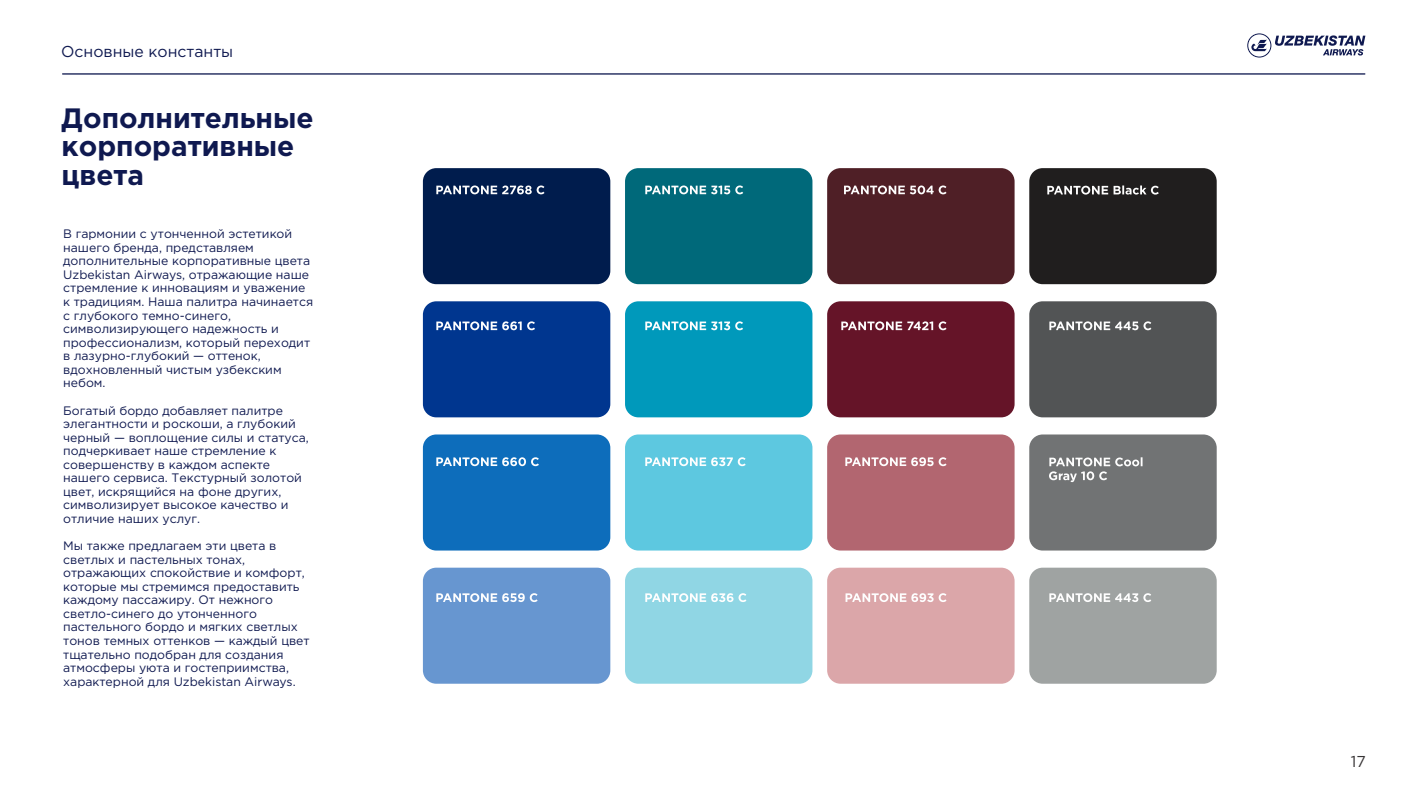
<style>
.page{position:relative;width:1428px;height:798px;background:#fff}
.page>*{position:absolute;margin:0;border:0;box-sizing:border-box;transform-origin:0 0}
.t1{font:700 28px/28.5px "Gotham Pro";color:#0f1950}
.t2{font:15.75px "Gotham Pro";color:#0f1950}
.t3{font:15.75px "Gotham Pro";color:#373435}
.t4{font:12.25px/13.6px "Gotham Pro";color:#0f1950}
</style>
<div class="page">
<hr style="left:62px;top:73px;width:1303px;height:2px;background:#0f1950">
<div style="left:423px;top:168px;width:187px;height:116px;background:#001c4d;border-radius:13px"></div>
<div style="left:625px;top:168px;width:187px;height:116px;background:#00697a;border-radius:13px"></div>
<div style="left:827px;top:168px;width:188px;height:116px;background:#4f1f26;border-radius:13px"></div>
<div style="left:1029px;top:168px;width:188px;height:116px;background:#201e1e;border-radius:13px"></div>
<svg style="left:436px;top:186px;width:109px;height:8px"></svg>
<svg style="left:645px;top:186px;width:98px;height:8px"></svg>
<svg style="left:844px;top:186px;width:103px;height:8px"></svg>
<svg style="left:1047px;top:186px;width:112px;height:9px"></svg>
<div style="left:423px;top:301px;width:187px;height:116px;background:#00368f;border-radius:13px"></div>
<div style="left:625px;top:301px;width:187px;height:116px;background:#09b;border-radius:13px"></div>
<div style="left:827px;top:301px;width:188px;height:116px;background:#651428;border-radius:13px"></div>
<div style="left:1029px;top:301px;width:188px;height:116px;background:#525455;border-radius:13px"></div>
<svg style="left:645px;top:321px;width:98px;height:9px"></svg>
<svg style="left:841px;top:321px;width:106px;height:9px"></svg>
<svg style="left:1049px;top:321px;width:102px;height:9px"></svg>
<svg style="left:436px;top:321px;width:99px;height:9px"></svg>
<div style="left:423px;top:434px;width:187px;height:117px;background:#0d6dbb;border-radius:13px"></div>
<div style="left:625px;top:434px;width:187px;height:117px;background:#5dc8e0;border-radius:13px"></div>
<div style="left:827px;top:434px;width:188px;height:117px;background:#b26670;border-radius:13px"></div>
<div style="left:1029px;top:434px;width:188px;height:117px;background:#717374;border-radius:13px"></div>
<svg style="left:845px;top:457px;width:102px;height:9px"></svg>
<svg style="left:1049px;top:457px;width:94px;height:25px"></svg>
<svg style="left:645px;top:457px;width:101px;height:9px"></svg>
<svg style="left:436px;top:457px;width:103px;height:9px"></svg>
<div style="left:423px;top:568px;width:187px;height:116px;background:#6796d0;border-radius:13px"></div>
<div style="left:625px;top:568px;width:187px;height:116px;background:#90d6e4;border-radius:13px"></div>
<div style="left:827px;top:568px;width:188px;height:116px;background:#dba6a9;border-radius:13px"></div>
<div style="left:1029px;top:568px;width:188px;height:116px;background:#9fa3a2;border-radius:13px"></div>
<svg style="left:846px;top:593px;width:101px;height:9px"></svg>
<svg style="left:1049px;top:593px;width:102px;height:9px"></svg>
<svg style="left:645px;top:593px;width:101px;height:9px"></svg>
<svg style="left:436px;top:593px;width:102px;height:9px"></svg>
<svg style="left:1247px;top:33px;width:118px;height:25px"></svg>
<p class="t2" style="left:61px;top:46px;width:174px">Основные константы</p>
<h1 class="t1" style="left:62px;top:106px;width:253px">Дополнительные корпоративные цвета</h1>
<p class="t4" style="left:63px;top:228px;width:251px">В гармонии с утонченной эстетикой нашего бренда, представляем дополнительные корпоративные цвета<br>Uzbekistan Airways, отражающие наше стремление к инновациям и уважение к традициям. Наша палитра начинается с глубокого темно-синего, символизирующего надежность и профессионализм, который переходит в лазурно-глубокий — оттенок, вдохновленный чистым узбекским небом.</p>
<p class="t4" style="left:63px;top:404px;width:247px">Богатый бордо добавляет палитре элегантности и роскоши, а глубокий черный — воплощение силы и статуса, подчеркивает наше стремление к совершенству в каждом аспекте нашего сервиса. Текстурный золотой цвет, искрящийся на фоне других, символизирует высокое качество и отличие наших услуг.</p>
<p class="t4" style="left:63px;top:540px;width:248px">Мы также предлагаем эти цвета в светлых и пастельных тонах, отражающих спокойствие и комфорт, которые мы стремимся предоставить каждому пассажиру. От нежного светло-синего до утонченного пастельного бордо и мягких светлых тонов темных оттенков — каждый цвет тщательно подобран для создания атмосферы уюта и гостеприимства, характерной для Uzbekistan Airways.</p>
<p class="t3" style="left:1351px;top:756px;width:17px">17</p>
</div>
